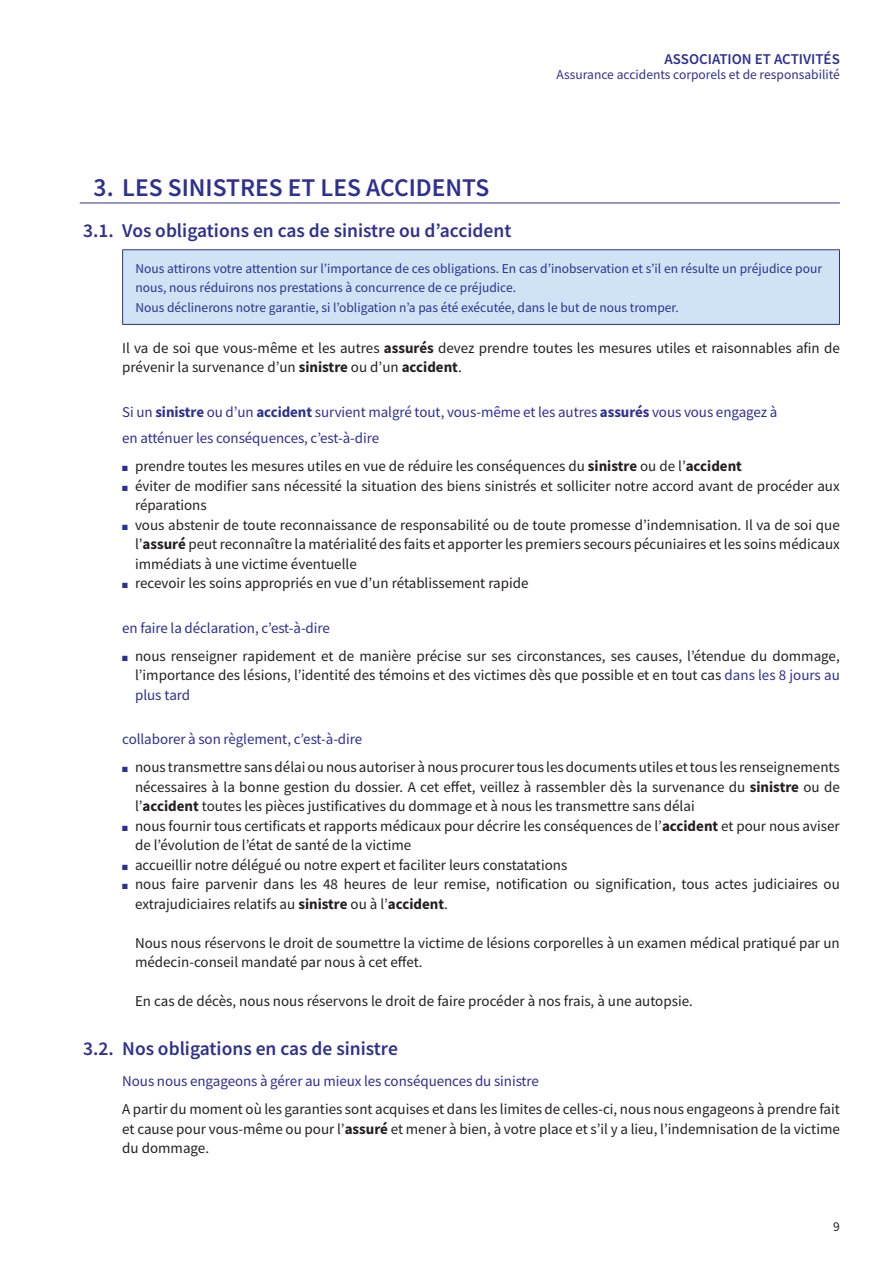
<style>
.page{position:relative;width:893px;height:1263px;background:#fff}
.page>*{position:absolute;margin:0;border:0;box-sizing:border-box;transform-origin:0 0}
.t1{font:600 25.5px "Source Sans Pro";color:#2e3092}
.t2{font:600 19.5px "Source Sans Pro";color:#2e3092}
._2_-_Body_no_space{font:15px/19.5px "Source Sans Pro";color:#231f20;text-align:justify}
.P_-_Sub_Blauw{font:15px "Source Sans Pro";letter-spacing:-.005em;color:#2e3092}
.P_-_Body_indent_13{font:15px/19.5px "Source Sans Pro";color:#231f20}
.P_-_Body_indent_10{font:15px/19.5px "Source Sans Pro";color:#231f20}
.t3{font:600 15px "Source Sans Pro";color:#2e3092}
.P_-_Body_tabel{font:13.5px/19.5px "Source Sans Pro";color:#2e3092}
.t4{font:13.5px "Source Sans Pro";color:#231f20}
.s1{font-weight:700}
.s2{color:#2e3092}
</style>
<div class="page">
<hr style="left:80px;top:203px;width:760px;height:1px;background:#2e3092">
<div style="left:123px;top:250px;width:716px;height:74px;background:#cfe3f4"></div>
<hr style="left:122px;top:249px;width:718px;height:1px;background:#2e3092">
<hr style="left:122px;top:250px;width:1px;height:74px;background:#2e3092">
<hr style="left:839px;top:250px;width:1px;height:74px;background:#2e3092">
<hr style="left:122px;top:324px;width:718px;height:1px;background:#2e3092">
<p class="t3" style="left:665px;top:50px;width:177px">ASSOCIATION ET ACTIVITÉS</p>
<p class="P_-_Body_tabel" style="left:557px;top:65px;width:285px">Assurance accidents corporels et de responsabilité</p>
<p class="t1" style="left:94px;top:171px;width:397px">3. LES SINISTRES ET LES ACCIDENTS</p>
<p class="t2" style="left:83px;top:217px;width:430px">3.1. Vos obligations en cas de sinistre ou d’accident</p>
<p class="P_-_Body_tabel" style="left:135px;top:258px;width:688px">Nous attirons votre attention sur l’importance de ces obligations. En cas d’inobservation et s’il en résulte un préjudice pour nous, nous réduirons nos prestations à concurrence de ce préjudice.</p>
<p class="P_-_Body_tabel" style="left:135px;top:297px;width:545px">Nous déclinerons notre garantie, si l’obligation n’a pas été exécutée, dans le but de nous tromper.</p>
<p class="P_-_Body_indent_10" style="left:122px;top:338px;width:719px">Il va de soi que vous-même et les autres <span class="s1">assurés</span> devez prendre toutes les mesures utiles et raisonnables afin de prévenir la survenance d’un <span class="s1">sinistre</span> ou d’un <span class="s1">accident</span>.</p>
<p class="P_-_Sub_Blauw" style="left:122px;top:402px;width:657px">Si un <span class="s1">sinistre</span> ou d’un <span class="s1">accident</span> survient malgré tout, vous-même et les autres <span class="s1">assurés</span> vous vous engagez à</p>
<p class="P_-_Sub_Blauw" style="left:122px;top:429px;width:258px">en atténuer les conséquences, c’est-à-dire</p>
<p class="_2_-_Body_no_space" style="left:122px;top:456px;width:621px"><span class="s2">■</span> prendre toutes les mesures utiles en vue de réduire les conséquences du <span class="s1">sinistre</span> ou de l’<span class="s1">accident</span></p>
<p class="_2_-_Body_no_space" style="left:135px;top:476px;width:706px;text-indent:-13px"><span class="s2">■</span> éviter de modifier sans nécessité la situation des biens sinistrés et solliciter notre accord avant de procéder aux réparations</p>
<p class="_2_-_Body_no_space" style="left:135px;top:515px;width:706px;text-indent:-13px"><span class="s2">■</span> vous abstenir de toute reconnaissance de responsabilité ou de toute promesse d’indemnisation. Il va de soi que l’<span class="s1">assuré</span> peut reconnaître la matérialité des faits et apporter les premiers secours pécuniaires et les soins médicaux immédiats à une victime éventuelle</p>
<p class="_2_-_Body_no_space" style="left:122px;top:573px;width:408px"><span class="s2">■</span> recevoir les soins appropriés en vue d’un rétablissement rapide</p>
<p class="P_-_Sub_Blauw" style="left:122px;top:618px;width:209px">en faire la déclaration, c’est-à-dire</p>
<p class="_2_-_Body_no_space" style="left:135px;top:646px;width:706px;text-indent:-13px"><span class="s2">■</span> nous renseigner rapidement et de manière précise sur ses circonstances, ses causes, l’étendue du dommage, l’importance des lésions, l’identité des témoins et des victimes dès que possible et en tout cas <span class="s2">dans les 8 jours au plus tard</span></p>
<p class="P_-_Sub_Blauw" style="left:122px;top:730px;width:241px">collaborer à son règlement, c’est-à-dire</p>
<p class="_2_-_Body_no_space" style="left:135px;top:757px;width:706px;text-indent:-13px"><span class="s2">■</span> nous transmettre sans délai ou nous autoriser à nous procurer tous les documents utiles et tous les renseignements nécessaires à la bonne gestion du dossier. A cet effet, veillez à rassembler dès la survenance du <span class="s1">sinistre</span> ou de l’<span class="s1">accident</span> toutes les pièces justificatives du dommage et à nous les transmettre sans délai</p>
<p class="_2_-_Body_no_space" style="left:135px;top:816px;width:706px;text-indent:-13px"><span class="s2">■</span> nous fournir tous certificats et rapports médicaux pour décrire les conséquences de l’<span class="s1">accident</span> et pour nous aviser de l’évolution de l’état de santé de la victime</p>
<p class="_2_-_Body_no_space" style="left:122px;top:855px;width:447px"><span class="s2">■</span> accueillir notre délégué ou notre expert et faciliter leurs constatations</p>
<p class="_2_-_Body_no_space" style="left:135px;top:874px;width:706px;text-indent:-13px"><span class="s2">■</span> nous faire parvenir dans les 48 heures de leur remise, notification ou signification, tous actes judiciaires ou extrajudiciaires relatifs au <span class="s1">sinistre</span> ou à l’<span class="s1">accident</span>.</p>
<p class="P_-_Body_indent_13" style="left:135px;top:933px;width:706px">Nous nous réservons le droit de soumettre la victime de lésions corporelles à un examen médical pratiqué par un médecin-conseil mandaté par nous à cet effet.</p>
<p class="P_-_Body_indent_13" style="left:135px;top:991px;width:559px">En cas de décès, nous nous réservons le droit de faire procéder à nos frais, à une autopsie.</p>
<p class="t2" style="left:83px;top:1036px;width:316px">3.2. Nos obligations en cas de sinistre</p>
<p class="P_-_Sub_Blauw" style="left:122px;top:1071px;width:418px">Nous nous engageons à gérer au mieux les conséquences du sinistre</p>
<p class="_2_-_Body_no_space" style="left:122px;top:1099px;width:719px">A partir du moment où les garanties sont acquises et dans les limites de celles-ci, nous nous engageons à prendre fait et cause pour vous-même ou pour l’<span class="s1">assuré</span> et mener à bien, à votre place et s’il y a lieu, l’indemnisation de la victime du dommage.</p>
<p class="t4" style="left:833px;top:1218px;width:8px">9</p>
</div>
